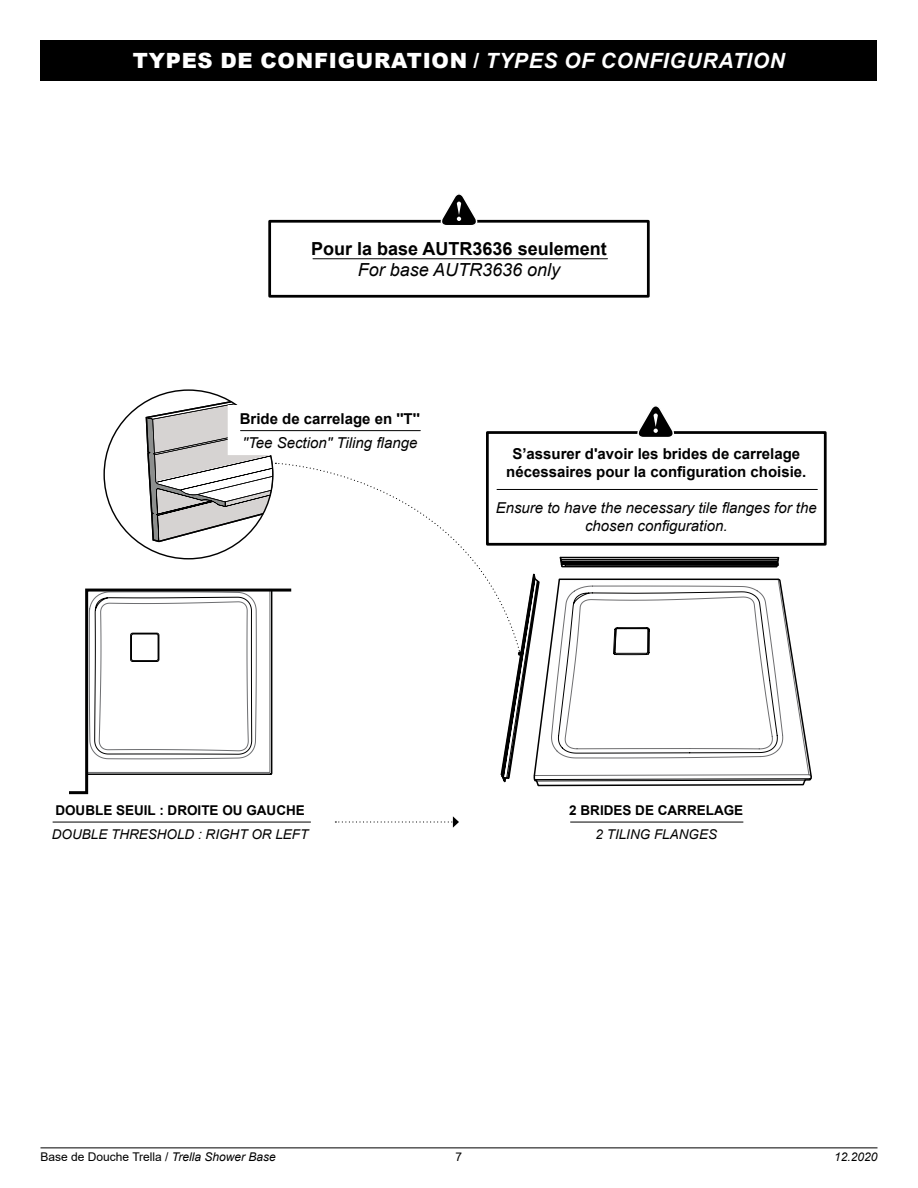
<style>
.page{position:relative;width:918px;height:1188px;background:#fff}
.page>*{position:absolute;margin:0;border:0;box-sizing:border-box;transform-origin:0 0}
.t1{font:900 21px "Arial";letter-spacing:.035em;color:#fff}
.t2{font:700 18px "Arial";color:#000}
.t3{font:italic 18px "Arial";color:#000}
.t4{font:700 15px/18px "Arial";color:#000;text-align:center}
.t5{font:italic 15px/18px "Arial";color:#000;text-align:center}
.t6{font:700 13.5px "Arial";color:#000}
.t7{font:italic 13.5px "Arial";color:#000}
.t8{font:12px "Arial";color:#000}
.t9{font:italic 12px "Arial";color:#000}
.s1{font-weight:700}
.s2{font-weight:700;font-style:italic}
.s3{font-style:italic}
</style>
<div class="page">
<hr style="left:40px;top:1148px;width:838px;height:1px;background:#000">
<div style="left:40px;top:40px;width:838px;height:41px;background:#000"></div>
<svg style="left:278px;top:463px;width:222px;height:139px"></svg>
<div style="left:487px;top:433px;width:338px;height:111px;background:#fff"></div>
<div style="left:486px;top:431px;width:341px;height:115px;border:3px solid #000"></div>
<svg style="left:637px;top:406px;width:40px;height:31px"></svg>
<hr style="left:497px;top:489px;width:320px;height:1px;background:#000">
<hr style="left:53px;top:822px;width:258px;height:1px;background:#000">
<hr style="left:570px;top:822px;width:173px;height:1px;background:#000">
<hr style="left:241px;top:430px;width:179px;height:1px;background:#000">
<svg style="left:335px;top:816px;width:124px;height:12px"></svg>
<svg style="left:103px;top:389px;width:173px;height:171px"></svg>
<svg style="left:69px;top:587px;width:225px;height:208px"></svg>
<div style="left:268px;top:220px;width:382px;height:78px;border:3px solid #000"></div>
<svg style="left:440px;top:194px;width:40px;height:31px"></svg>
<hr style="left:313px;top:259px;width:294px;height:1px;background:#000">
<svg style="left:500px;top:545px;width:313px;height:242px"></svg>
<h1 class="t1" style="left:133px;top:46px;width:654px">TYPES DE CONFIGURATION <span class="s1">/</span> <span class="s2">TYPES OF CONFIGURATION</span></h1>
<p class="t2" style="left:311px;top:236px;width:297px">Pour la base AUTR3636 seulement</p>
<p class="t3" style="left:358px;top:258px;width:204px">For base AUTR3636 only</p>
<p class="t4" style="left:240px;top:409px;width:182px">Bride de carrelage en ''T''</p>
<p class="t5" style="left:242px;top:433px;width:177px">''Tee Section'' Tiling flange</p>
<p class="t4" style="left:506px;top:445px;width:302px">S’assurer d'avoir les brides de carrelage nécessaires pour la configuration choisie.</p>
<p class="t5" style="left:496px;top:499px;width:322px">Ensure to have the necessary tile flanges for the chosen configuration.</p>
<p class="t6" style="left:55px;top:800px;width:251px">DOUBLE SEUIL : DROITE OU GAUCHE</p>
<p class="t7" style="left:52px;top:825px;width:258px">DOUBLE THRESHOLD : RIGHT OR LEFT</p>
<p class="t6" style="left:569px;top:800px;width:176px">2 BRIDES DE CARRELAGE</p>
<p class="t7" style="left:596px;top:825px;width:123px">2 TILING FLANGES</p>
<p class="t8" style="left:40px;top:1149px;width:237px">Base de Douche Trella / <span class="s3">Trella Shower Base</span></p>
<p class="t8" style="left:456px;top:1149px;width:8px">7</p>
<p class="t9" style="left:834px;top:1149px;width:45px">12.2020</p>
</div>
